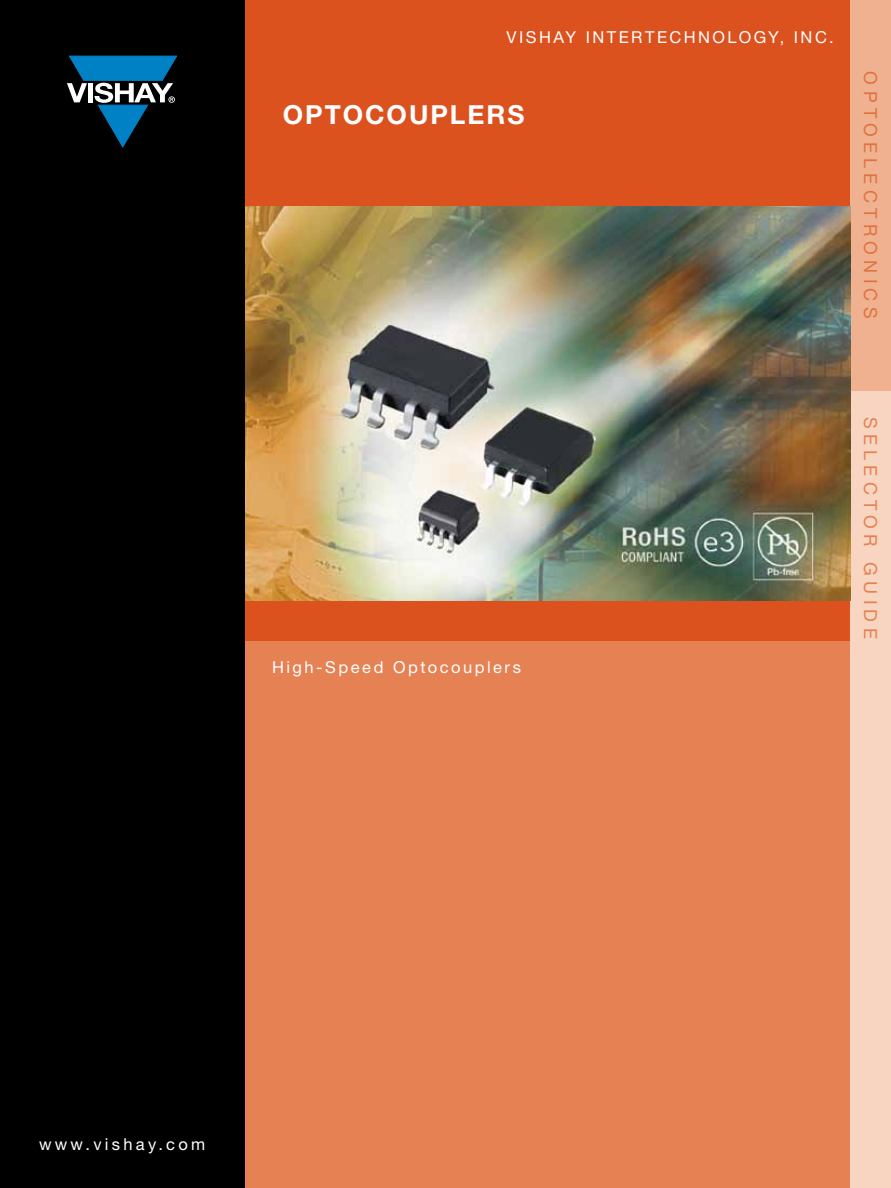
<style>
.page{position:relative;width:891px;height:1188px;background:#fff}
.page>*{position:absolute;margin:0;border:0;box-sizing:border-box;transform-origin:0 0}
.t1{font:700 26.25px "Helvetica Neue LT Std";letter-spacing:.075em;color:#fff}
.t2{font:18px "Helvetica Neue LT Std";letter-spacing:.295em;color:#e1723f}
.t3{font:18px "Helvetica Neue LT Std";letter-spacing:.295em;color:#e58152}
.t4{font:16.5px "Helvetica Neue LT Std";letter-spacing:.15em;color:#fff}
</style>
<div class="page">
<div style="left:245px;top:0;width:646px;height:644px;background:#db521f"></div>
<div style="left:245px;top:642px;width:605px;height:546px;background:#e58152"></div>
<div style="left:850px;top:390px;width:41px;height:798px;background:#f7d5c0"></div>
<div style="left:850px;top:0;width:41px;height:390px;background:#efb18f"></div>
<img style="left:245px;top:207px;width:605px;height:393px">
<div style="left:0;top:0;width:245px;height:1188px;background:#000"></div>
<svg style="left:67px;top:56px;width:110px;height:91px"></svg>
<p class="t4" style="left:507px;top:27px;width:329px">Vis hay I ntertec hnology, I nc.</p>
<h1 class="t1" style="left:283px;top:99px;width:243px">OPTOCOUPLERS</h1>
<p class="t2" style="left:881px;top:71px;width:247px;rotate:90deg">op toelec tronics</p>
<p class="t4" style="left:272px;top:658px;width:251px">H igh-Speed Optocouplers</p>
<p class="t3" style="left:881px;top:417px;width:223px;rotate:90deg">Selec tor Gu ide</p>
<p class="t4" style="left:39px;top:1134px;width:168px">www.vishay.com</p>
</div>
